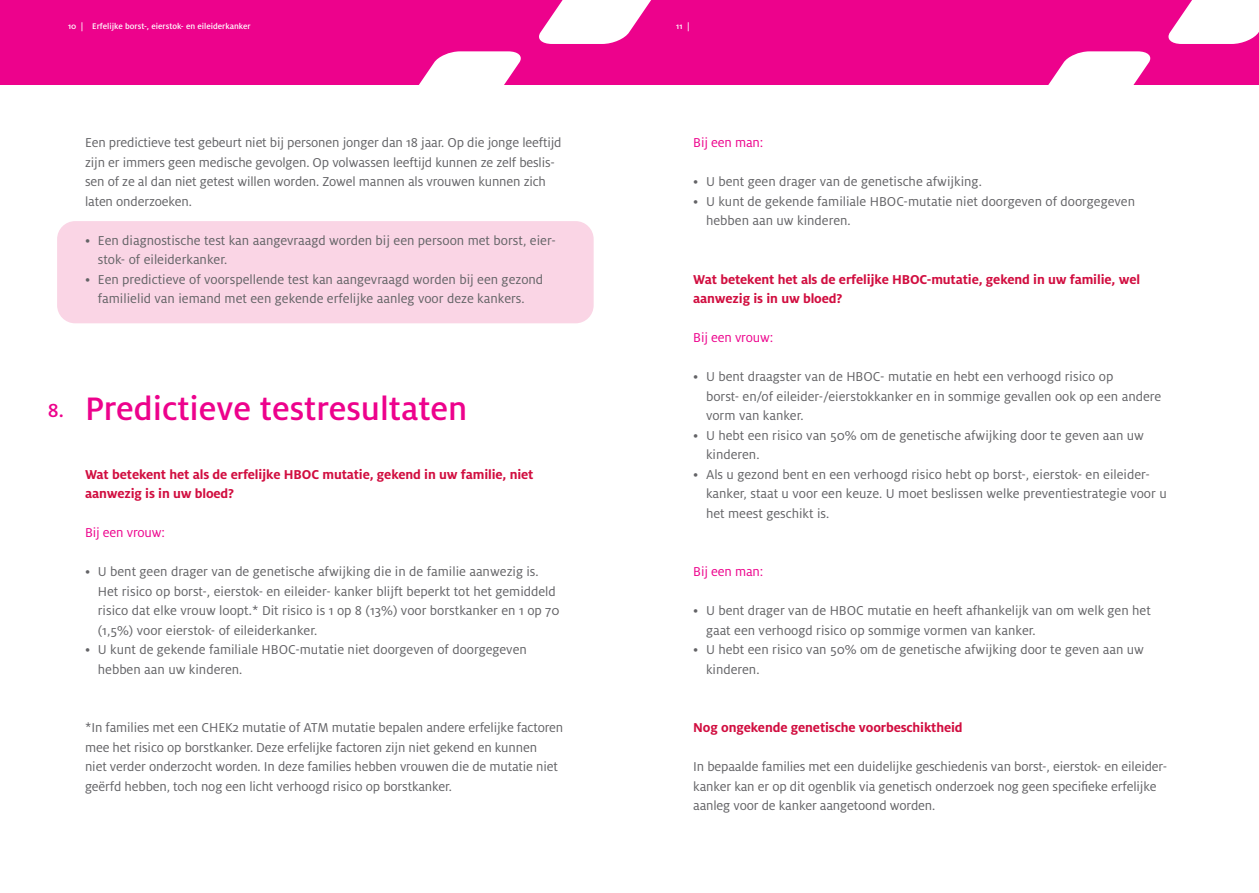
<style>
.page{position:relative;width:1259px;height:893px;background:#fff}
.page>*{position:absolute;margin:0;border:0;box-sizing:border-box;transform-origin:0 0}
._3_-_Hoofdtitel{font:500 36px "Milo OT";color:#ed028c}
._3_-_Nummering_-_hoo{font:500 21px "Milo OT";color:#ed028c}
.Body-tekst{font:14.25px/19.5px "Milo OT";color:#636366}
.Body-tekst-2{font:700 14.25px/19.5px "Milo OT";letter-spacing:-.01em;color:#d10e40}
.Body-tekst-3{font:14.25px "Milo OT";letter-spacing:-.01em;color:#ed028c}
.t1{font:500 9px "Milo OT";color:#fff}
</style>
<div class="page">
<div style="left:629px;top:0;width:630px;height:85px;background:#ed028c"></div>
<svg style="left:1048px;top:51px;width:103px;height:34px"></svg>
<svg style="left:1168px;top:0;width:91px;height:44px;background:#fcdcef"></svg>
<div style="left:0;top:0;width:629px;height:85px;background:#ed028c"></div>
<div style="left:57px;top:221px;width:536px;height:102px;background:#fad5e5;border-radius:18px"></div>
<svg style="left:419px;top:51px;width:102px;height:34px"></svg>
<svg style="left:539px;top:0;width:112px;height:44px"></svg>
<p class="t1" style="left:68px;top:21px;width:184px">10 | Erfelijke borst-, eierstok- en eileiderkanker</p>
<p class="t1" style="left:676px;top:21px;width:15px">11 |</p>
<p class="Body-tekst" style="left:85px;top:133px;width:478px">Een predictieve test gebeurt niet bij personen jonger dan 18 jaar. Op die jonge leeftijd zijn er immers geen medische gevolgen. Op volwassen leeftijd kunnen ze zelf beslis&shy;sen of ze al dan niet getest willen worden. Zowel mannen als vrouwen kunnen zich laten onderzoeken.</p>
<p class="Body-tekst" style="left:98px;top:230px;width:459px;text-indent:-13px">• Een diagnostische test kan aangevraagd worden bij een persoon met borst, eier&shy;stok- of eileiderkanker.</p>
<p class="Body-tekst" style="left:85px;top:269px;width:460px;text-align:center">• Een predictieve of voorspellende test kan aangevraagd worden bij een gezond familielid van iemand met een gekende erfelijke aanleg voor deze kankers.</p>
<p class="_3_-_Nummering_-_hoo" style="left:48px;top:399px;width:17px">8.</p>
<p class="_3_-_Hoofdtitel" style="left:85px;top:389px;width:384px">Predictieve testresultaten</p>
<p class="Body-tekst-2" style="left:85px;top:464px;width:450px">Wat betekent het als de erfelijke HBOC mutatie, gekend in uw familie, niet aanwezig is in uw bloed?</p>
<p class="Body-tekst-3" style="left:85px;top:525px;width:81px">Bij een vrouw:</p>
<p class="Body-tekst" style="left:98px;top:562px;width:463px;text-indent:-13px">• U bent geen drager van de genetische afwijking die in de familie aanwezig is.<br>Het risico op borst-, eierstok- en eileider- kanker blijft beperkt tot het gemiddeld risico dat elke vrouw loopt.* Dit risico is 1 op 8 (13%) voor borstkanker en 1 op 70 (1,5%) voor eierstok- of eileiderkanker.</p>
<p class="Body-tekst" style="left:98px;top:640px;width:430px;text-indent:-13px">• U kunt de gekende familiale HBOC-mutatie niet doorgeven of doorgegeven hebben aan uw kinderen.</p>
<p class="Body-tekst" style="left:85px;top:718px;width:480px">*In families met een CHEK2 mutatie of ATM mutatie bepalen andere erfelijke factoren mee het risico op borstkanker. Deze erfelijke factoren zijn niet gekend en kunnen<br>niet verder onderzocht worden. In deze families hebben vrouwen die de mutatie niet geërfd hebben, toch nog een licht verhoogd risico op borstkanker.</p>
<p class="Body-tekst-3" style="left:693px;top:135px;width:71px">Bij een man:</p>
<p class="Body-tekst" style="left:693px;top:172px;width:290px">• U bent geen drager van de genetische afwijking.</p>
<p class="Body-tekst" style="left:706px;top:191px;width:430px;text-indent:-13px">• U kunt de gekende familiale HBOC-mutatie niet doorgeven of doorgegeven hebben aan uw kinderen.</p>
<p class="Body-tekst-2" style="left:693px;top:269px;width:448px">Wat betekent het als de erfelijke HBOC-mutatie, gekend in uw familie, wel aanwezig is in uw bloed?</p>
<p class="Body-tekst-3" style="left:693px;top:330px;width:81px">Bij een vrouw:</p>
<p class="Body-tekst" style="left:706px;top:367px;width:457px;text-indent:-13px">• U bent draagster van de HBOC- mutatie en hebt een verhoogd risico op<br>borst- en/of eileider-/eierstokkanker en in sommige gevallen ook op een andere vorm van kanker.</p>
<p class="Body-tekst" style="left:706px;top:425px;width:439px;text-indent:-13px">• U hebt een risico van 50% om de genetische afwijking door te geven aan uw kinderen.</p>
<p class="Body-tekst" style="left:706px;top:464px;width:462px;text-indent:-13px">• Als u gezond bent en een verhoogd risico hebt op borst-, eierstok- en eileider&shy;kanker, staat u voor een keuze. U moet beslissen welke preventiestrategie voor u het meest geschikt is.</p>
<p class="Body-tekst-3" style="left:693px;top:564px;width:71px">Bij een man:</p>
<p class="Body-tekst" style="left:706px;top:601px;width:446px;text-indent:-13px">• U bent drager van de HBOC mutatie en heeft afhankelijk van om welk gen het gaat een verhoogd risico op sommige vormen van kanker.</p>
<p class="Body-tekst" style="left:706px;top:640px;width:439px;text-indent:-13px">• U hebt een risico van 50% om de genetische afwijking door te geven aan uw kinderen.</p>
<p class="Body-tekst-2" style="left:693px;top:718px;width:271px">Nog ongekende genetische voorbeschiktheid</p>
<p class="Body-tekst" style="left:693px;top:757px;width:475px">In bepaalde families met een duidelijke geschiedenis van borst-, eierstok- en eileider&shy;kanker kan er op dit ogenblik via genetisch onderzoek nog geen specifieke erfelijke aanleg voor de kanker aangetoond worden.</p>
</div>
